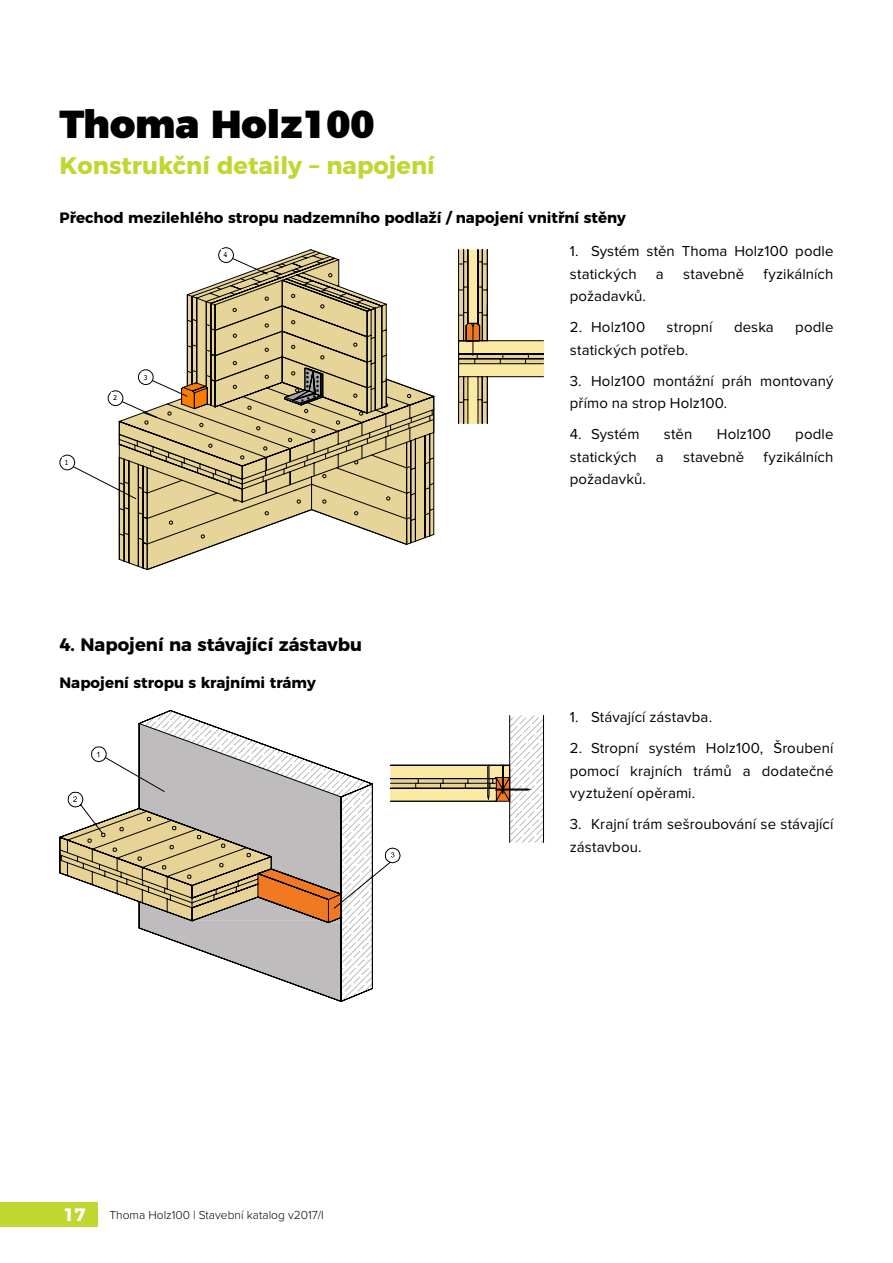
<style>
.page{position:relative;width:893px;height:1263px;background:#fff}
.page>*{position:absolute;margin:0;border:0;box-sizing:border-box;transform-origin:0 0}
.t1{font:900 39px "Montserrat";color:#000}
.t2{font:700 24px "Montserrat";color:#bfd730}
.t3{font:700 18px "Montserrat";color:#000}
.t4{font:700 18px "Montserrat";color:#fff}
.t5{font:15px/22.5px "Proxima Nova";letter-spacing:.005em;color:#000}
.t6{font:700 15px "Montserrat";color:#000}
.t7{font:300 12px "Proxima Nova";color:#000}
.t8{font:8.1px "Courier";color:#000}
</style>
<div class="page">
<svg style="left:458px;top:249px;width:86px;height:175px"></svg>
<div style="left:0;top:1202px;width:98px;height:25px;background:#bfd730"></div>
<svg style="left:118px;top:249px;width:317px;height:321px"></svg>
<svg style="left:182px;top:250px;width:251px;height:217px"></svg>
<div style="left:142px;top:372px;width:7px;height:9px;background:#fff"></div>
<div style="left:222px;top:249px;width:7px;height:9px;background:#fff"></div>
<svg style="left:60px;top:710px;width:313px;height:292px"></svg>
<svg style="left:390px;top:715px;width:154px;height:128px"></svg>
<h1 class="t1" style="left:60px;top:91px;width:317px">Thoma Holz100</h1>
<h2 class="t2" style="left:60px;top:146px;width:377px">Konstrukční detaily – napojení</h2>
<p class="t6" style="left:60px;top:205px;width:568px">Přechod mezilehlého stropu nadzemního podlaží / napojení vnitřní stěny</p>
<p class="t5" style="left:570px;top:240px;width:265px">1. Systém stěn Thoma Holz100 podle statických</p>
<p class="t8" style="left:223px;top:248px;width:6px">4</p>
<p class="t5" style="left:656px;top:263px;width:9px">a</p>
<p class="t5" style="left:683px;top:263px;width:63px">stavebně</p>
<p class="t5" style="left:764px;top:263px;width:71px">fyzikálních</p>
<p class="t8" style="left:64px;top:456px;width:6px">1</p>
<p class="t8" style="left:113px;top:392px;width:6px">2</p>
<p class="t8" style="left:143px;top:371px;width:6px">3</p>
<p class="t3" style="left:60px;top:630px;width:304px">4. Napojení na stávající zástavbu</p>
<p class="t6" style="left:60px;top:670px;width:258px">Napojení stropu s krajními trámy</p>
<p class="t4" style="left:64px;top:1199px;width:24px">17</p>
<p class="t7" style="left:109px;top:1209px;width:216px">Thoma Holz100 | Stavební katalog v2017/I</p>
<p class="t5" style="left:570px;top:285px;width:78px">požadavků.</p>
<p class="t5" style="left:570px;top:316px;width:77px">2. Holz100</p>
<p class="t5" style="left:667px;top:316px;width:48px">stropní</p>
<p class="t5" style="left:734px;top:316px;width:41px">deska</p>
<p class="t5" style="left:795px;top:316px;width:40px">podle</p>
<p class="t5" style="left:570px;top:339px;width:120px">statických potřeb.</p>
<p class="t5" style="left:570px;top:370px;width:265px">3. Holz100 montážní práh montovaný přímo na strop Holz100.</p>
<p class="t5" style="left:570px;top:423px;width:71px">4. Systém</p>
<p class="t5" style="left:664px;top:423px;width:30px">stěn</p>
<p class="t5" style="left:717px;top:423px;width:56px">Holz100</p>
<p class="t5" style="left:795px;top:423px;width:40px">podle</p>
<p class="t5" style="left:570px;top:446px;width:68px">statických</p>
<p class="t5" style="left:656px;top:446px;width:9px">a</p>
<p class="t5" style="left:683px;top:446px;width:63px">stavebně</p>
<p class="t5" style="left:764px;top:446px;width:71px">fyzikálních</p>
<p class="t5" style="left:570px;top:468px;width:78px">požadavků.</p>
<p class="t5" style="left:570px;top:706px;width:144px">1. Stávající zástavba.</p>
<p class="t5" style="left:570px;top:737px;width:265px;text-align:justify">2. Stropní systém Holz100, Šroubení pomocí krajních trámů a dodatečné vyztužení opěrami.</p>
<p class="t5" style="left:570px;top:813px;width:265px">3. Krajní trám sešroubování se stávající zástavbou.</p>
</div>
